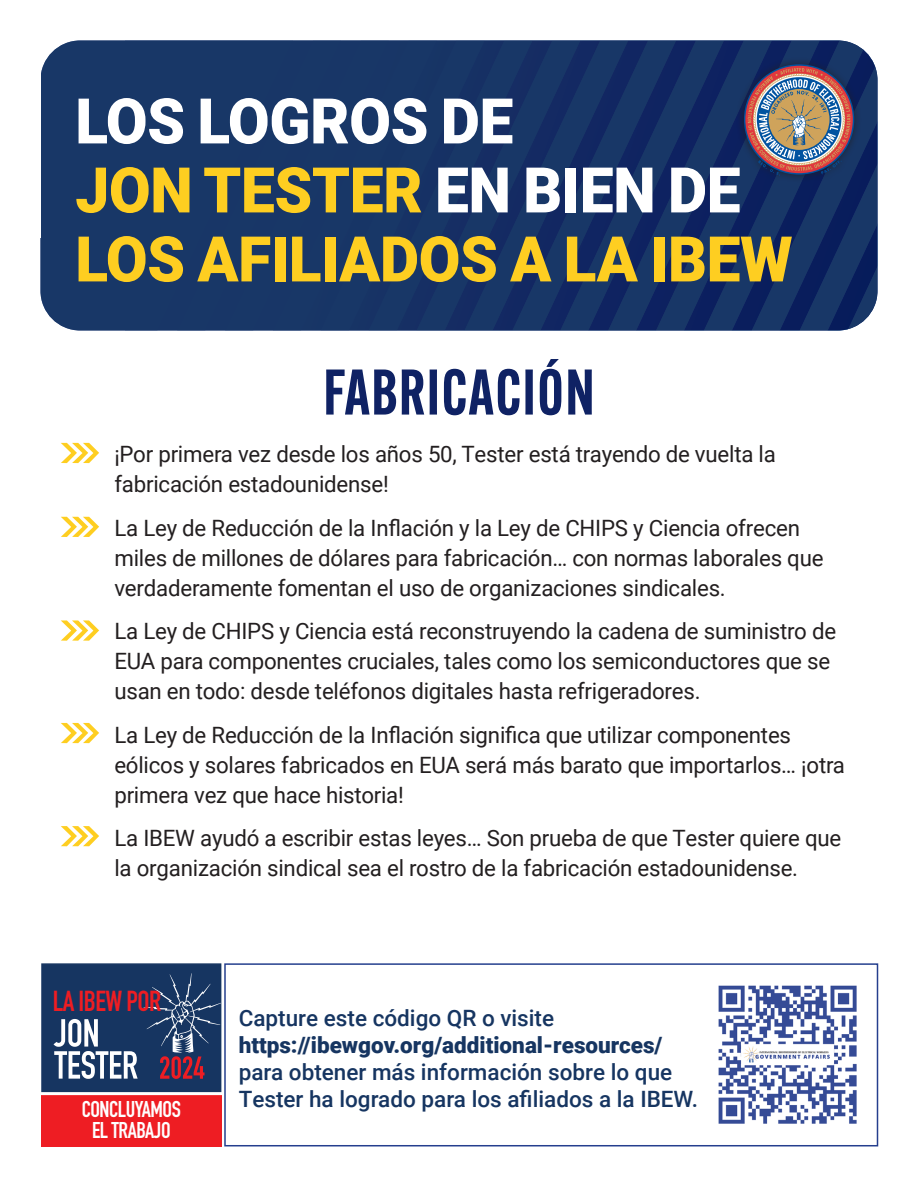
<style>
.page{position:relative;width:918px;height:1188px;background:#fff}
.page>*{position:absolute;margin:0;border:0;box-sizing:border-box;transform-origin:0 0}
.t1{font:900 63px/69px "Roboto";letter-spacing:-.005em;color:#fece21;scale:.96 1}
.t2{font:600 63px "Alternate Gothic Cond ATF";letter-spacing:.02em;color:#0f2264}
.t3{font:700 28.5px "DIN Condensed";letter-spacing:-.02em;color:#ee1d23}
.Paragraph_Style_1{font:22.5px/30px "Roboto";letter-spacing:-.01em;color:#231f20}
.t4{font:500 22.5px/27px "Roboto";color:#163561}
.t5{font:700 22.5px/21px "DIN Condensed";letter-spacing:-.02em;color:#fff;text-align:center}
.s1{color:#fff}
.s2{font-weight:900}
</style>
<div class="page">
<svg style="left:41px;top:40px;width:836px;height:290px;background:#163365"></svg>
<div style="left:737px;top:57px;width:125px;height:125px;background:#231f20;opacity:.75"></div>
<svg style="left:748px;top:68px;width:103px;height:108px;background:#8b7a7e"></svg>
<img style="left:718px;top:985px;width:139px;height:139px">
<div style="left:41px;top:963px;width:180px;height:183px;background:#163561;border:2px solid #163561"></div>
<div style="left:41px;top:1094px;width:180px;height:52px;background:#ee1d23"></div>
<div style="left:224px;top:963px;width:654px;height:183px;border:2px solid #253f8e"></div>
<hr style="left:31px;top:1092px;width:192px;height:3px;background:#fff">
<svg style="left:54px;top:973px;width:167px;height:106px"></svg>
<svg style="left:61px;top:443px;width:38px;height:20px"></svg>
<svg style="left:61px;top:517px;width:38px;height:20px"></svg>
<svg style="left:61px;top:620px;width:38px;height:21px"></svg>
<svg style="left:61px;top:723px;width:38px;height:20px"></svg>
<svg style="left:61px;top:826px;width:38px;height:20px"></svg>
<p class="t1" style="left:75px;top:84px;width:749px"><span class="s1">LOS LOGROS DE<br></span>JON TESTER <span class="s1">EN BIEN DE<br></span>LOS AFILIADOS A LA IBEW</p>
<p class="t2" style="left:323px;top:352px;width:273px">FABRICACIÓN</p>
<p class="Paragraph_Style_1" style="left:114px;top:438px;width:663px">¡Por primera vez desde los años 50, Tester está trayendo de vuelta la fabricación estadounidense!</p>
<p class="Paragraph_Style_1" style="left:114px;top:512px;width:711px">La Ley de Reducción de la Inflación y la Ley de CHIPS y Ciencia ofrecen miles de millones de dólares para fabricación… con normas laborales que verdaderamente fomentan el uso de organizaciones sindicales.</p>
<p class="Paragraph_Style_1" style="left:114px;top:615px;width:723px">La Ley de CHIPS y Ciencia está reconstruyendo la cadena de suministro de<br>EUA para componentes cruciales, tales como los semiconductores que se usan en todo: desde teléfonos digitales hasta refrigeradores.</p>
<p class="Paragraph_Style_1" style="left:114px;top:719px;width:732px">La Ley de Reducción de la Inflación significa que utilizar componentes eólicos y solares fabricados en EUA será más barato que importarlos… ¡otra primera vez que hace historia!</p>
<p class="Paragraph_Style_1" style="left:114px;top:822px;width:728px">La IBEW ayudó a escribir estas leyes… Son prueba de que Tester quiere que la organización sindical sea el rostro de la fabricación estadounidense.</p>
<h2 class="t3" style="left:53px;top:982px;width:110px">LA IBEW POR</h2>
<h2 class="t5" style="left:82px;top:1099px;width:101px">CONCLUYAMOS<br>EL TRABAJO</h2>
<h2 class="t4" style="left:239px;top:1004px;width:461px">Capture este código QR o visite <span class="s2">https://ibewgov.org/additional-resources/ </span>para obtener más información sobre lo que Tester ha logrado para los afiliados a la IBEW.</h2>
</div>
